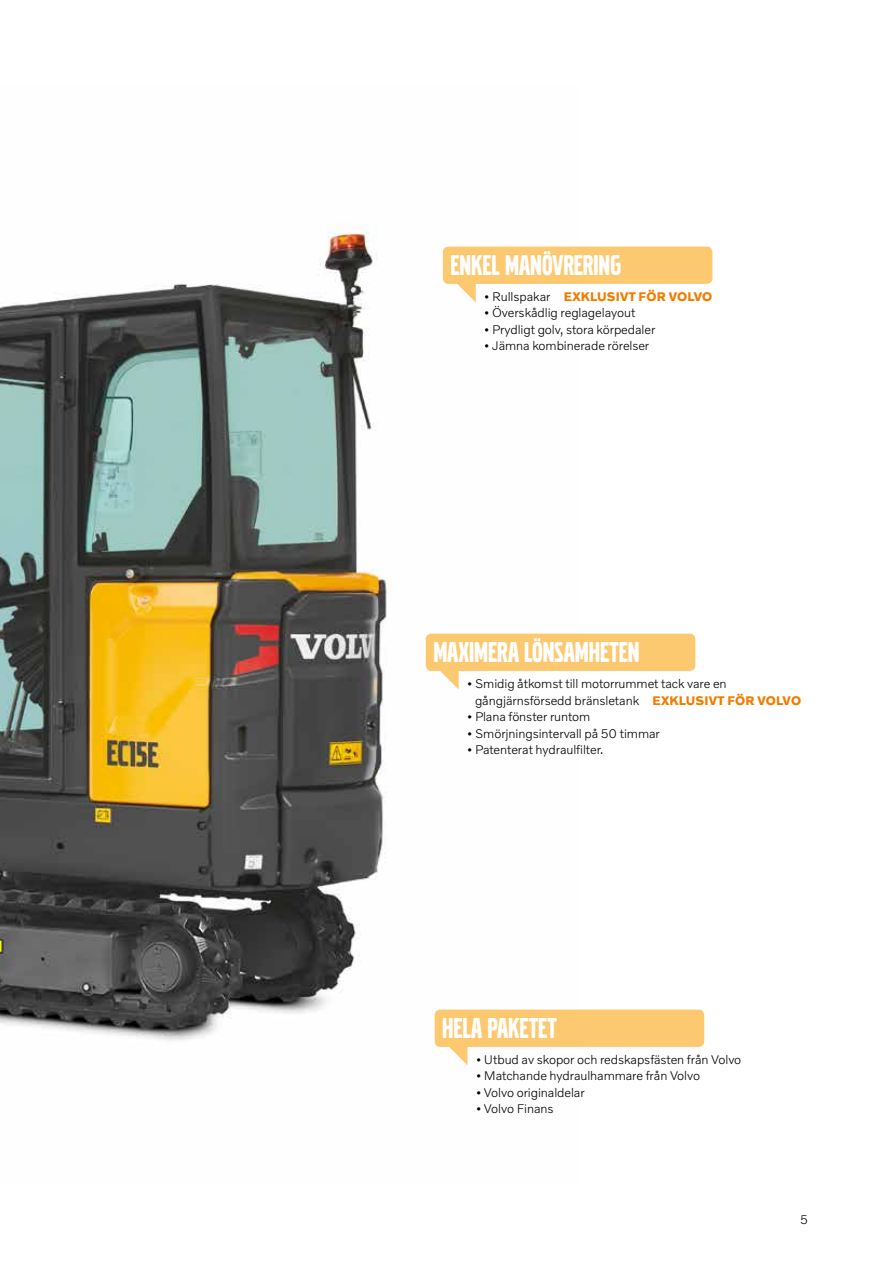
<style>
.page{position:relative;width:893px;height:1263px;background:#fff}
.page>*{position:absolute;margin:0;border:0;box-sizing:border-box;transform-origin:0 0}
.t1{font:30px "Volvo Broad Pro";color:#fff}
.t2{font:300 12.75px/16.5px "Volvo Novum";letter-spacing:-.005em;color:#000}
.t3{font:700 12.75px "Volvo Novum";letter-spacing:.015em;color:#ef7d00}
.s1{font-weight:300;color:#000}
.s2{font-weight:700;color:#ef7d00}
</style>
<div class="page">
<img style="left:0;top:223px;width:579px;height:843px">
<div style="left:443px;top:247px;width:269px;height:37px;background:#fcc870;border-radius:6px"></div>
<svg style="left:456px;top:283px;width:20px;height:19px"></svg>
<div style="left:426px;top:634px;width:269px;height:37px;background:#fcc870;border-radius:6px"></div>
<svg style="left:439px;top:671px;width:20px;height:18px"></svg>
<div style="left:435px;top:1009px;width:269px;height:38px;background:#fcc870;border-radius:6px"></div>
<svg style="left:448px;top:1047px;width:20px;height:18px"></svg>
<h1 class="t1" style="left:450px;top:251px;width:172px">ENKEL MANÖVRERING</h1>
<p class="t3" style="left:484px;top:288px;width:230px"><span class="s1">• Rullspakar</span> EXKLUSIVT FÖR VOLVO</p>
<p class="t2" style="left:484px;top:304px;width:153px">• Överskådlig reglagelayout</p>
<p class="t2" style="left:484px;top:321px;width:173px">• Prydligt golv, stora körpedaler</p>
<p class="t2" style="left:484px;top:337px;width:166px">• Jämna kombinerade rörelser</p>
<h1 class="t1" style="left:433px;top:638px;width:208px">MAXIMERA LÖNSAMHETEN</h1>
<p class="t2" style="left:475px;top:675px;width:328px;text-indent:-8px">• Smidig åtkomst till motorrummet tack vare en gångjärnsförsedd bränsletank <span class="s2">EXKLUSIVT FÖR VOLVO</span></p>
<p class="t2" style="left:467px;top:708px;width:125px">• Plana fönster runtom</p>
<p class="t2" style="left:467px;top:724px;width:194px">• Smörjningsintervall på 50 timmar</p>
<p class="t2" style="left:467px;top:741px;width:138px">• Patenterat hydraulfilter.</p>
<h1 class="t1" style="left:442px;top:1014px;width:116px">HELA PAKETET</h1>
<p class="t2" style="left:476px;top:1051px;width:267px">• Utbud av skopor och redskapsfästen från Volvo</p>
<p class="t2" style="left:476px;top:1067px;width:226px">• Matchande hydraulhammare från Volvo</p>
<p class="t2" style="left:476px;top:1084px;width:110px">• Volvo originaldelar</p>
<p class="t2" style="left:476px;top:1100px;width:79px">• Volvo Finans</p>
<p class="t2" style="left:800px;top:1210px;width:9px">5</p>
</div>
